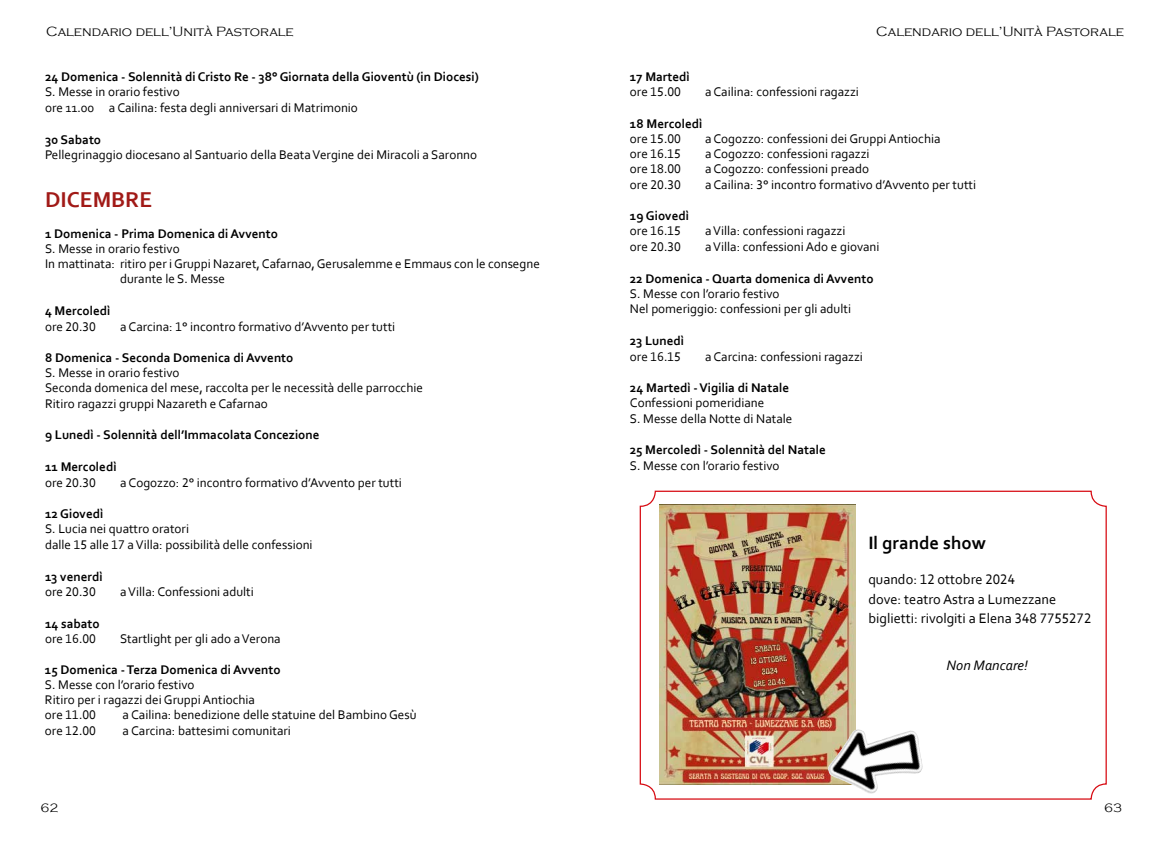
<style>
.page{position:relative;width:1170px;height:851px;background:#fff}
.page>*{position:absolute;margin:0;border:0;box-sizing:border-box;transform-origin:0 0}
.t1{font:700 22.5px "Corbel";color:#a11a17}
.t2{font:700 18.75px "Corbel";color:#000}
.t3{font:14.38px/19.2px "Corbel";color:#000}
.t4{font:italic 14.38px "Corbel";color:#000}
.t5{font:300 13.75px "Copperplate Gothic";color:#000}
.t6{font:13.12px/15.8px "Corbel";color:#000}
.t7{font:700 13.12px "Corbel";color:#000}
.t8{font:300 12.5px "Copperplate Gothic";color:#000}
</style>
<div class="page">
<div style="left:639px;top:490px;width:467px;height:309px;border:1px solid #d70911;border-radius:15px"></div>
<img style="left:659px;top:504px;width:196px;height:280px">
<img style="left:827px;top:729px;width:73px;height:64px">
<p class="t5" style="left:46px;top:24px;width:249px">Calendario dell’Unità Pastorale</p>
<p class="t5" style="left:876px;top:24px;width:249px">Calendario dell’Unità Pastorale</p>
<p class="t7" style="left:45px;top:68px;width:435px">24 Domenica - Solennità di Cristo Re - 38° Giornata della Gioventù (in Diocesi)</p>
<p class="t6" style="left:45px;top:84px;width:314px">S. Messe in orario festivo<br>ore 11.00 a Cailina: festa degli anniversari di Matrimonio</p>
<p class="t7" style="left:45px;top:131px;width:58px">30 Sabato</p>
<p class="t6" style="left:45px;top:147px;width:433px">Pellegrinaggio diocesano al Santuario della Beata Vergine dei Miracoli a Saronno</p>
<h1 class="t1" style="left:45px;top:185px;width:109px">DICEMBRE</h1>
<p class="t7" style="left:45px;top:225px;width:234px">1 Domenica - Prima Domenica di Avvento</p>
<p class="t6" style="left:45px;top:240px;width:136px">S. Messe in orario festivo</p>
<p class="t6" style="left:45px;top:255px;width:496px">In mattinata: ritiro per i Gruppi Nazaret, Cafarnao, Gerusalemme e Emmaus con le consegne</p>
<p class="t6" style="left:120px;top:271px;width:106px">durante le S. Messe</p>
<p class="t7" style="left:45px;top:302px;width:67px">4 Mercoledì</p>
<p class="t6" style="left:45px;top:318px;width:52px">ore 20.30</p>
<p class="t6" style="left:120px;top:318px;width:277px">a Carcina: 1° incontro formativo d’Avvento per tutti</p>
<p class="t7" style="left:45px;top:349px;width:250px">8 Domenica - Seconda Domenica di Avvento</p>
<p class="t6" style="left:45px;top:365px;width:379px;line-height:15.4px">S. Messe in orario festivo<br>Seconda domenica del mese, raccolta per le necessità delle parrocchie<br>Ritiro ragazzi gruppi Nazareth e Cafarnao</p>
<p class="t7" style="left:45px;top:427px;width:276px">9 Lunedì - Solennità dell’Immacolata Concezione</p>
<p class="t7" style="left:45px;top:458px;width:73px">11 Mercoledì</p>
<p class="t6" style="left:45px;top:474px;width:52px">ore 20.30</p>
<p class="t6" style="left:120px;top:474px;width:283px">a Cogozzo: 2° incontro formativo d’Avvento per tutti</p>
<p class="t7" style="left:45px;top:505px;width:60px">12 Giovedì</p>
<p class="t6" style="left:45px;top:520px;width:269px">S. Lucia nei quattro oratori<br>dalle 15 alle 17 a Villa: possibilità delle confessioni</p>
<p class="t7" style="left:45px;top:568px;width:59px">13 venerdì</p>
<p class="t6" style="left:45px;top:583px;width:52px">ore 20.30</p>
<p class="t6" style="left:120px;top:583px;width:135px">a Villa: Confessioni adulti</p>
<p class="t7" style="left:45px;top:615px;width:56px">14 sabato</p>
<p class="t6" style="left:45px;top:630px;width:52px">ore 16.00</p>
<p class="t6" style="left:120px;top:630px;width:162px">Startlight per gli ado a Verona</p>
<p class="t7" style="left:45px;top:661px;width:237px">15 Domenica - Terza Domenica di Avvento</p>
<p class="t6" style="left:45px;top:677px;width:211px;line-height:15px">S. Messe con l’orario festivo<br>Ritiro per i ragazzi dei Gruppi Antiochia ore 11.00</p>
<p class="t6" style="left:123px;top:706px;width:295px">a Cailina: benedizione delle statuine del Bambino Gesù</p>
<p class="t6" style="left:45px;top:722px;width:52px">ore 12.00</p>
<p class="t6" style="left:123px;top:722px;width:170px">a Carcina: battesimi comunitari</p>
<p class="t7" style="left:630px;top:68px;width:61px">17 Martedì</p>
<p class="t6" style="left:630px;top:84px;width:52px">ore 15.00</p>
<p class="t6" style="left:705px;top:84px;width:155px">a Cailina: confessioni ragazzi</p>
<p class="t7" style="left:630px;top:115px;width:74px">18 Mercoledì</p>
<p class="t6" style="left:630px;top:130px;width:52px">ore 15.00</p>
<p class="t6" style="left:705px;top:130px;width:237px">a Cogozzo: confessioni dei Gruppi Antiochia</p>
<p class="t6" style="left:630px;top:145px;width:52px">ore 16.15</p>
<p class="t6" style="left:705px;top:145px;width:166px">a Cogozzo: confessioni ragazzi</p>
<p class="t6" style="left:630px;top:160px;width:52px">ore 18.00</p>
<p class="t6" style="left:705px;top:160px;width:165px">a Cogozzo: confessioni preado</p>
<p class="t6" style="left:630px;top:176px;width:52px">ore 20.30</p>
<p class="t6" style="left:705px;top:176px;width:272px">a Cailina: 3° incontro formativo d’Avvento per tutti</p>
<p class="t7" style="left:630px;top:208px;width:61px">19 Giovedì</p>
<p class="t6" style="left:630px;top:223px;width:52px">ore 16.15</p>
<p class="t6" style="left:705px;top:223px;width:142px">a Villa: confessioni ragazzi</p>
<p class="t6" style="left:630px;top:238px;width:52px">ore 20.30</p>
<p class="t6" style="left:705px;top:238px;width:176px">a Villa: confessioni Ado e giovani</p>
<p class="t7" style="left:630px;top:270px;width:245px">22 Domenica - Quarta domenica di Avvento</p>
<p class="t6" style="left:630px;top:285px;width:222px">S. Messe con l’orario festivo<br>Nel pomeriggio: confessioni per gli adulti</p>
<p class="t7" style="left:630px;top:332px;width:56px">23 Lunedì</p>
<p class="t6" style="left:630px;top:348px;width:52px">ore 16.15</p>
<p class="t6" style="left:705px;top:348px;width:159px">a Carcina: confessioni ragazzi</p>
<p class="t7" style="left:630px;top:379px;width:161px">24 Martedì - Vigilia di Natale</p>
<p class="t6" style="left:630px;top:394px;width:164px">Confessioni pomeridiane<br>S. Messe della Notte di Natale</p>
<p class="t7" style="left:630px;top:442px;width:197px">25 Mercoledì - Solennità del Natale</p>
<p class="t6" style="left:630px;top:457px;width:151px">S. Messe con l’orario festivo</p>
<h2 class="t2" style="left:868px;top:531px;width:119px">Il grande show</h2>
<p class="t3" style="left:868px;top:569px;width:224px">quando: 12 ottobre 2024<br>dove: teatro Astra a Lumezzane biglietti: rivolgiti a Elena 348 7755272</p>
<p class="t4" style="left:946px;top:656px;width:83px">Non Mancare!</p>
<p class="t8" style="left:41px;top:801px;width:20px">62</p>
<p class="t8" style="left:1104px;top:801px;width:20px">63</p>
</div>
